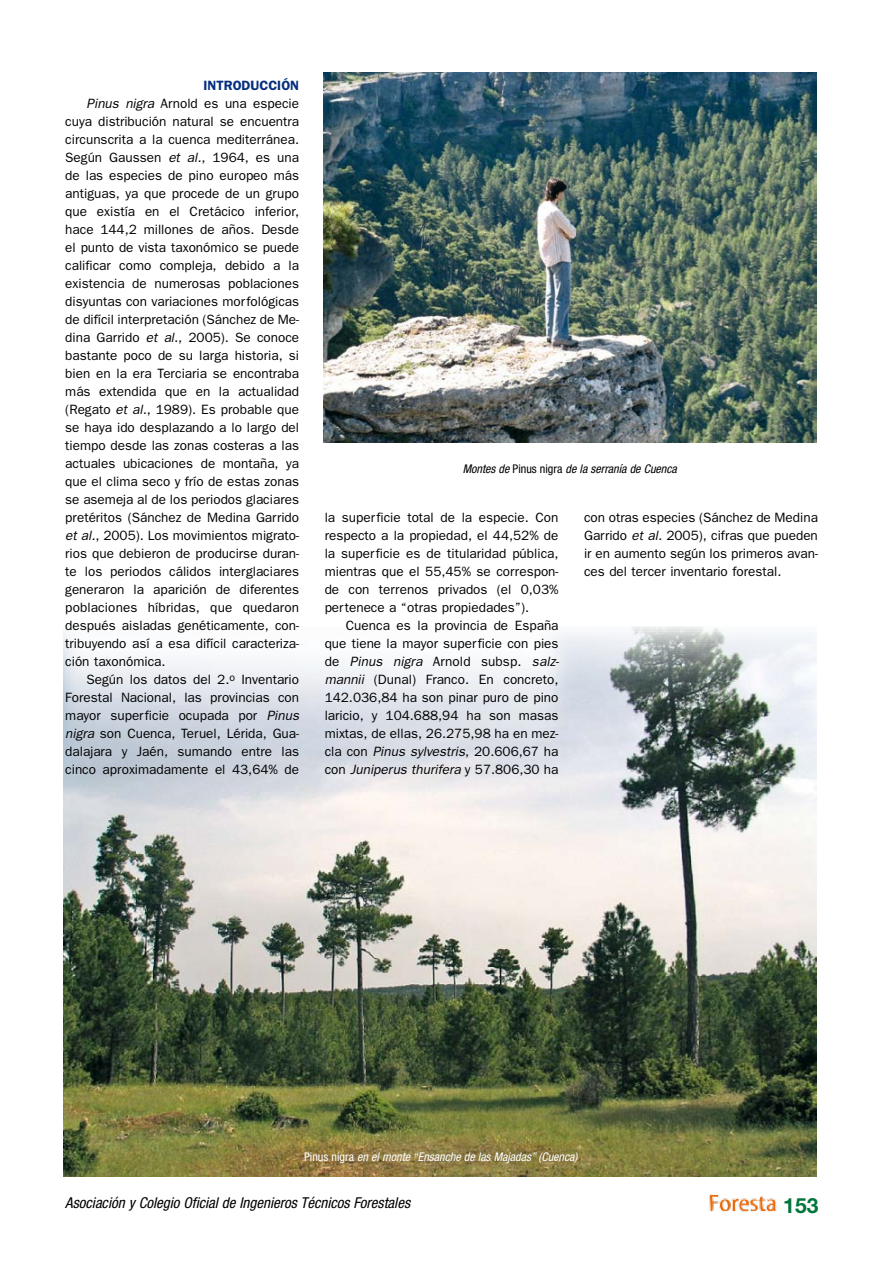
<style>
.page{position:relative;width:893px;height:1263px;background:#fff}
.page>*{position:absolute;margin:0;border:0;box-sizing:border-box;transform-origin:0 0}
.t1{font:700 21px "Helvetica Neue";color:#00763b}
.t2{font:italic condensed 15px "Helvetica Neue";color:#000}
.t3{font:13.5px/18px "Franklin Gothic";color:#000;text-align:justify}
.t4{font:italic 13.5px "Franklin Gothic";color:#000}
.t5{font:600 13.5px "Franklin Gothic";color:#052e7e}
.t6{font:italic condensed 12px "Helvetica Neue";color:#fff}
.t7{font:italic condensed 12px "Helvetica Neue";color:#000}
.s1{font-style:italic}
.s2{font-style:normal}
</style>
<div class="page">
<img style="left:709px;top:1195px;width:67px;height:17px">
<img style="left:64px;top:627px;width:752px;height:549px">
<img style="left:323px;top:72px;width:493px;height:370px">
<p class="t5" style="left:204px;top:78px;width:14px">INTRODUCCIÓN</p>
<p class="t3" style="left:87px;top:94px;width:214px"><span class="s1">Pinus nigra</span> Arnold es una especie</p>
<p class="t3" style="left:65px;top:112px;width:235px">cuya distribución natural se encuentra</p>
<p class="t3" style="left:65px;top:130px;width:235px">circunscrita a la cuenca mediterránea.</p>
<p class="t3" style="left:65px;top:148px;width:235px">Según Gaussen <span class="s1">et al.</span>, 1964, es una</p>
<p class="t3" style="left:65px;top:166px;width:235px">de las especies de pino europeo más</p>
<p class="t3" style="left:65px;top:184px;width:235px">antiguas, ya que procede de un grupo</p>
<p class="t3" style="left:65px;top:202px;width:235px">que existía en el Cretácico inferior,</p>
<p class="t3" style="left:65px;top:220px;width:235px">hace 144,2 millones de años. Desde</p>
<p class="t3" style="left:65px;top:238px;width:235px">el punto de vista taxonómico se puede</p>
<p class="t3" style="left:65px;top:256px;width:235px">calificar como compleja, debido a la</p>
<p class="t3" style="left:65px;top:274px;width:235px">existencia de numerosas poblaciones</p>
<p class="t3" style="left:65px;top:292px;width:235px">disyuntas con variaciones morfológicas</p>
<p class="t3" style="left:65px;top:310px;width:235px">de difícil interpretación (Sánchez de Me-</p>
<p class="t3" style="left:65px;top:328px;width:235px">dina Garrido <span class="s1">et al.</span>, 2005). Se conoce</p>
<p class="t3" style="left:65px;top:346px;width:235px">bastante poco de su larga historia, si</p>
<p class="t3" style="left:65px;top:364px;width:235px">bien en la era Terciaria se encontraba</p>
<p class="t3" style="left:65px;top:382px;width:235px">más extendida que en la actualidad</p>
<p class="t3" style="left:65px;top:400px;width:235px">(Regato <span class="s1">et al.</span>, 1989). Es probable que</p>
<p class="t3" style="left:65px;top:418px;width:235px">se haya ido desplazando a lo largo del</p>
<p class="t3" style="left:65px;top:436px;width:235px">tiempo desde las zonas costeras a las</p>
<p class="t3" style="left:65px;top:454px;width:235px">actuales ubicaciones de montaña, ya</p>
<p class="t3" style="left:65px;top:472px;width:235px">que el clima seco y frío de estas zonas</p>
<p class="t3" style="left:65px;top:490px;width:235px">se asemeja al de los periodos glaciares</p>
<p class="t3" style="left:65px;top:508px;width:235px">pretéritos (Sánchez de Medina Garrido</p>
<p class="t3" style="left:65px;top:526px;width:235px"><span class="s1">et al.</span>, 2005). Los movimientos migrato-</p>
<p class="t3" style="left:65px;top:544px;width:235px">rios que debieron de producirse duran-</p>
<p class="t3" style="left:65px;top:562px;width:235px">te los periodos cálidos interglaciares</p>
<p class="t3" style="left:65px;top:580px;width:235px">generaron la aparición de diferentes</p>
<p class="t3" style="left:65px;top:598px;width:235px">poblaciones híbridas, que quedaron</p>
<p class="t3" style="left:65px;top:616px;width:235px">después aisladas genéticamente, con-</p>
<p class="t3" style="left:65px;top:634px;width:235px">tribuyendo así a esa difícil caracteriza-</p>
<p class="t3" style="left:65px;top:652px;width:102px">ción taxonómica.</p>
<p class="t3" style="left:87px;top:670px;width:214px">Según los datos del 2.<sup>o</sup> Inventario</p>
<p class="t3" style="left:65px;top:688px;width:235px">Forestal Nacional, las provincias con</p>
<p class="t3" style="left:65px;top:706px;width:235px">mayor superficie ocupada por <span class="s1">Pinus</span></p>
<p class="t3" style="left:65px;top:724px;width:235px"><span class="s1">nigra</span> son Cuenca, Teruel, Lérida, Gua-</p>
<p class="t3" style="left:65px;top:742px;width:235px">dalajara y Jaén, sumando entre las</p>
<p class="t3" style="left:65px;top:760px;width:235px">cinco aproximadamente el 43,64% de</p>
<p class="t7" style="left:463px;top:462px;width:216px">Montes de <span class="s2">Pinus nigra</span> de la serranía de Cuenca</p>
<p class="t3" style="left:325px;top:508px;width:235px">la superficie total de la especie. Con</p>
<p class="t3" style="left:325px;top:526px;width:235px">respecto a la propiedad, el 44,52% de</p>
<p class="t3" style="left:325px;top:544px;width:235px">la superficie es de titularidad pública,</p>
<p class="t3" style="left:325px;top:562px;width:235px">mientras que el 55,45% se correspon-</p>
<p class="t3" style="left:325px;top:580px;width:235px">de con terrenos privados (el 0,03%</p>
<p class="t3" style="left:325px;top:598px;width:206px">pertenece a “otras propiedades”).</p>
<p class="t3" style="left:346px;top:616px;width:214px">Cuenca es la provincia de España</p>
<p class="t3" style="left:325px;top:634px;width:235px">que tiene la mayor superficie con pies</p>
<p class="t4" style="left:325px;top:654px;width:236px"><span class="s2">de</span> Pinus nigra <span class="s2">Arnold subsp.</span> salz-</p>
<p class="t3" style="left:325px;top:670px;width:235px"><span class="s1">mannii</span> (Dunal) Franco. En concreto,</p>
<p class="t3" style="left:325px;top:688px;width:235px">142.036,84 ha son pinar puro de pino</p>
<p class="t3" style="left:325px;top:706px;width:235px">laricio, y 104.688,94 ha son masas</p>
<p class="t3" style="left:325px;top:724px;width:235px">mixtas, de ellas, 26.275,98 ha en mez-</p>
<p class="t3" style="left:325px;top:742px;width:235px">cla con <span class="s1">Pinus sylvestris</span>, 20.606,67 ha</p>
<p class="t4" style="left:325px;top:762px;width:235px"><span class="s2">con</span> Juniperus thurifera <span class="s2">y 57.806,30 ha</span></p>
<p class="t3" style="left:584px;top:508px;width:235px">con otras especies (Sánchez de Medina Garrido <span class="s1">et al.</span> 2005), cifras que pueden ir en aumento según los primeros avan&shy;ces del tercer inventario forestal.</p>
<p class="t6" style="left:304px;top:1150px;width:275px"><span class="s2">Pinus nigra</span> en el monte “Ensanche de las Majadas” (Cuenca)</p>
<p class="t2" style="left:65px;top:1194px;width:346px">Asociación y Colegio Oficial de Ingenieros Técnicos Forestales</p>
<p class="t1" style="left:783px;top:1192px;width:37px">153</p>
</div>
